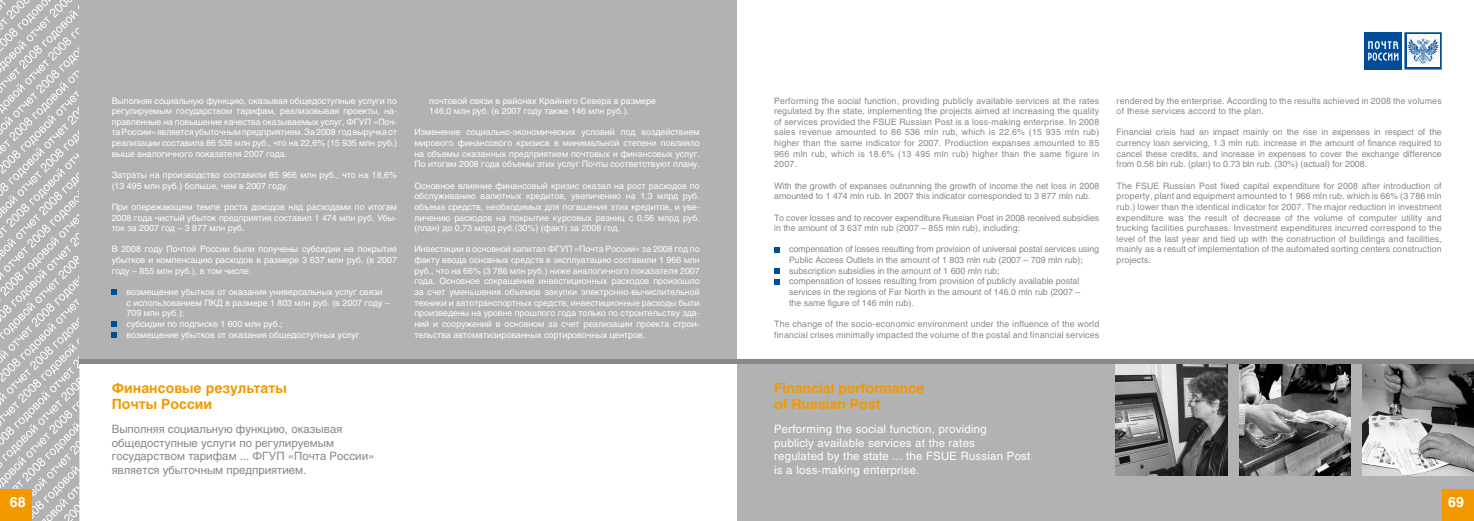
<style>
.page{position:relative;width:1474px;height:521px;background:#fff}
.page>*{position:absolute;margin:0;border:0;box-sizing:border-box;transform-origin:0 0}
.t1{font:700 14px/15.8px "Helios";color:#f39900}
.t2{font:700 14px "Helios";color:#fff}
.t3{font:11.38px/13.7px "Helios";letter-spacing:.02em;color:#fff}
.t4{font:11.38px/13.7px "Helios";color:#878889}
.t5{font:8.75px/10.7px "Helios";color:#fff;text-align:justify}
.t6{font:8.75px/10.6px "Helios";color:#878889;text-align:justify}
.t7{font:8.75px/10.6px "Helios";letter-spacing:.02em;color:#878889}
</style>
<div class="page">
<svg style="left:0;top:0;width:80px;height:521px;background:#bfbfc1"></svg>
<div style="left:79px;top:0;width:658px;height:362px;background:#b1b2b4"></div>
<hr style="left:79px;top:360px;width:658px;height:4px;background:#878889">
<div style="left:0;top:489px;width:32px;height:32px;background:#f39900"></div>
<div style="left:737px;top:364px;width:736px;height:157px;background:#b1b2b4"></div>
<hr style="left:737px;top:360px;width:736px;height:4px;background:#878889">
<div style="left:1364px;top:32px;width:37px;height:38px;background:#004c99"></div>
<svg style="left:1368px;top:41px;width:30px;height:20px"></svg>
<svg style="left:1404px;top:32px;width:37px;height:38px"></svg>
<div style="left:1441px;top:489px;width:32px;height:32px;background:#f39900"></div>
<svg style="left:774px;top:247px;width:5px;height:5px"></svg>
<svg style="left:774px;top:268px;width:5px;height:16px"></svg>
<svg style="left:112px;top:289px;width:5px;height:6px"></svg>
<svg style="left:112px;top:321px;width:5px;height:16px"></svg>
<img style="left:1115px;top:364px;width:112px;height:112px">
<img style="left:1239px;top:364px;width:111px;height:112px">
<img style="left:1362px;top:364px;width:111px;height:112px">
<p class="t5" style="left:112px;top:95px;width:287px">Выполняя социальную функцию, оказывая общедоступные услуги по регулируемым государством тарифам, реализовывая проекты, на&shy;правленные на повышение качества оказываемых услуг, ФГУП «Поч&shy;та России» является убыточным предприятием. За 2008 год выручка от реализации составила 86 536 млн руб., что на 22,6% (15 935 млн руб.) выше аналогичного показателя 2007 года.</p>
<p class="t5" style="left:112px;top:169px;width:287px">Затраты на производство составили 85 966 млн руб., что на 18,6% (13 495 млн руб.) больше, чем в 2007 году.</p>
<p class="t5" style="left:112px;top:201px;width:287px">При опережающем темпе роста доходов над расходами по итогам 2008 года чистый убыток предприятия составил 1 474 млн руб. Убы&shy;ток за 2007 год – 3 877 млн руб.</p>
<p class="t5" style="left:112px;top:244px;width:287px">В 2008 году Почтой России были получены субсидии на покрытие убытков и компенсацию расходов в размере 3 637 млн руб. (в 2007 году – 855 млн руб.), в том числе:</p>
<p class="t5" style="left:126px;top:286px;width:265px;text-align:left">возмещение убытков от оказания универсальных услуг связи<br>с использованием ПКД в размере 1 803 млн руб. (в 2007 году – 709 млн руб.);<br>субсидии по подписке 1 600 млн руб.;<br>возмещение убытков от оказания общедоступных услуг</p>
<h1 class="t1" style="left:112px;top:380px;width:177px">Финансовые результаты<br>Почты России</h1>
<h2 class="t4" style="left:112px;top:422px;width:264px">Выполняя социальную функцию, оказывая общедоступные услуги по регулируемым государством тарифам ... ФГУП «Почта России» является убыточным предприятием.</h2>
<p class="t5" style="left:429px;top:95px;width:228px">почтовой связи в районах Крайнего Севера в размере<br>146,0 млн руб. (в 2007 году также 146 млн руб.).</p>
<p class="t5" style="left:414px;top:127px;width:287px">Изменение социально-экономических условий под воздействием мирового финансового кризиса в минимальной степени повлияло на объемы оказанных предприятием почтовых и финансовых услуг.<br>По итогам 2008 года объемы этих услуг Почты соответствуют плану.</p>
<p class="t5" style="left:414px;top:180px;width:287px">Основное влияние финансовый кризис оказал на рост расходов по обслуживанию валютных кредитов, увеличению на 1,3 млрд руб. объема средств, необходимых для погашения этих кредитов, и уве&shy;личению расходов на покрытие курсовых разниц с 0,56 млрд руб. (план) до 0,73 млрд руб.(30%) (факт) за 2008 год.</p>
<p class="t5" style="left:414px;top:244px;width:287px">Инвестиции в основной капитал ФГУП «Почта России» за 2008 год по факту ввода основных средств в эксплуатацию составили 1 966 млн руб., что на 66% (3 786 млн руб.) ниже аналогичного показателя 2007 года. Основное сокращение инвестиционных расходов произошло за счет уменьшения объемов закупки электронно-вычислительной техники и автотранспортных средств, инвестиционные расходы были произведены на уровне прошлого года только по строительству зда&shy;ний и сооружений в основном за счет реализации проекта строи&shy;тельства автоматизированных сортировочных центров.</p>
<p class="t6" style="left:774px;top:95px;width:326px">Performing the social function, providing publicly available services at the rates regulated by the state, implementing the projects aimed at increasing the quality of services provided the FSUE Russian Post is a loss-making enterprise. In 2008 sales revenue amounted to 86 536 mln rub, which is 22.6% (15 935 mln rub) higher than the same indicator for 2007. Production expanses amounted to 85<br>966 mln rub, which is 18.6% (13 495 mln rub) higher than the same figure in 2007.</p>
<p class="t6" style="left:774px;top:180px;width:326px">With the growth of expanses outrunning the growth of income the net loss in 2008 amounted to 1 474 mln rub. In 2007 this indicator corresponded to 3 877 mln rub.</p>
<p class="t6" style="left:774px;top:212px;width:326px">To cover losses and to recover expenditure Russian Post in 2008 received subsidies in the amount of 3 637 mln rub (2007 – 855 mln rub), including:</p>
<p class="t6" style="left:789px;top:244px;width:311px;text-align:left">compensation of losses resulting from provision of universal postal services using Public Access Outlets in the amount of 1 803 mln rub (2007 – 709 mln rub); subscription subsidies in the amount of 1 600 mln rub;<br>compensation of losses resulting from provision of publicly available postal services in the regions of Far North in the amount of 146.0 mln rub (2007 –<br>the same figure of 146 mln rub).</p>
<p class="t7" style="left:774px;top:318px;width:326px">The change of the socio-economic environment under the influence of the world financial crises minimally impacted the volume of the postal and financial services</p>
<h1 class="t1" style="left:774px;top:380px;width:152px">Financial performance of Russian Post</h1>
<h2 class="t3" style="left:774px;top:422px;width:258px">Performing the social function, providing<br>publicly available services at the rates<br>regulated by the state ... the FSUE Russian Post is a loss-making enterprise.</h2>
<p class="t7" style="left:1116px;top:95px;width:326px">rendered by the enterprise. According to the results achieved in 2008 the volumes of these services accord to the plan.</p>
<p class="t6" style="left:1116px;top:127px;width:326px">Financial crisis had an impact mainly on the rise in expenses in respect of the currency loan servicing, 1.3 mln rub. increase in the amount of finance required to cancel these credits, and increase in expenses to cover the exchange difference from 0.56 bln rub. (plan) to 0.73 bln rub. (30%) (actual) for 2008.</p>
<p class="t6" style="left:1116px;top:180px;width:326px">The FSUE Russian Post fixed capital expenditure for 2008 after introduction of property, plant and equipment amounted to 1 966 mln rub. which is 66% (3 786 mln rub.) lower than the identical indicator for 2007. The major reduction in investment expenditure was the result of decrease of the volume of computer utility and trucking facilities purchases. Investment expenditures incurred correspond to the level of the last year and tied up with the construction of buildings and facilities, mainly as a result of implementation of the automated sorting centers construction projects.</p>
<h1 class="t2" style="left:10px;top:494px;width:17px">68</h1>
<h1 class="t2" style="left:1448px;top:494px;width:17px">69</h1>
</div>
